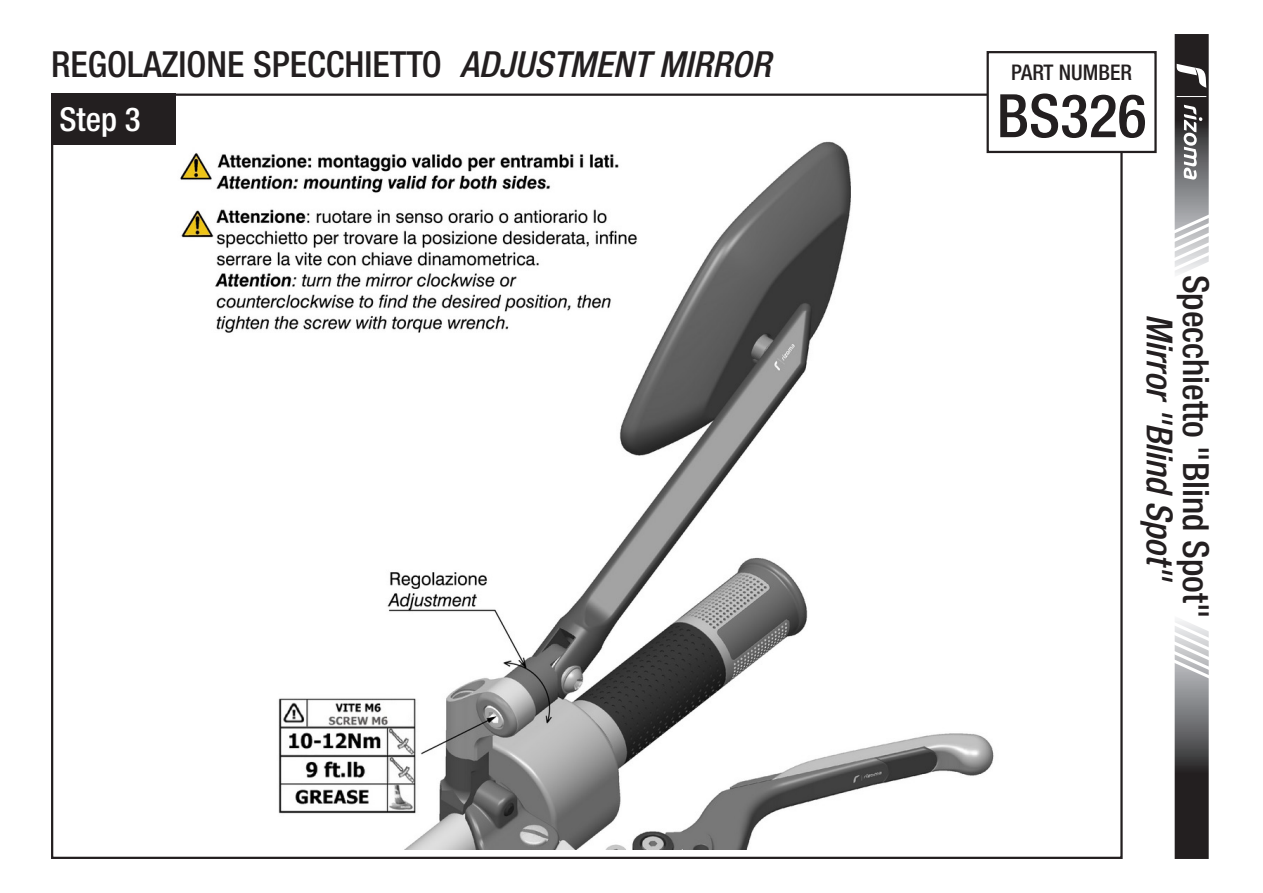
<style>
.page{position:relative;width:1263px;height:893px;background:#fff}
.page>*{position:absolute;margin:0;border:0;box-sizing:border-box;transform-origin:0 0}
.t1{font:500 condensed 60px "Helvetica Neue LT Std";color:#231f20}
.t2{font:500 condensed 36px "Helvetica Neue LT Std";color:#231f20}
.t3{font:italic 500 condensed 36px "Helvetica Neue LT Std";color:#231f20}
.t4{font:500 condensed 33px "Helvetica Neue LT Std";color:#fff}
.t5{font:500 condensed 21.6px "Helvetica Neue LT Std";color:#231f20}
.s1{font-style:italic}
</style>
<div class="page">
<img style="left:175px;top:103px;width:843px;height:746px">
<div style="left:51px;top:94px;width:124px;height:51px;background:#231f20"></div>
<svg style="left:1174px;top:620px;width:35px;height:239px"></svg>
<svg style="left:1174px;top:34px;width:35px;height:240px"></svg>
<div style="left:988px;top:52px;width:167px;height:100px;background:#fff"></div>
<div style="left:986px;top:51px;width:171px;height:102px;border:2px solid #231f20"></div>
<p class="t2" style="left:51px;top:42px;width:721px">REGOLAZIONE SPECCHIETTO <span class="s1">ADJUSTMENT MIRROR</span></p>
<p class="t4" style="left:60px;top:99px;width:83px">Step 3</p>
<p class="t5" style="left:1011px;top:59px;width:122px">PART NUMBER</p>
<h1 class="t1" style="left:997px;top:80px;width:151px">BS326</h1>
<p class="t2" style="left:1217px;top:275px;width:345px;rotate:90deg">Specchietto "Blind Spot"</p>
<p class="t3" style="left:1181px;top:314px;width:269px;rotate:90deg">Mirror "Blind Spot"</p>
</div>
